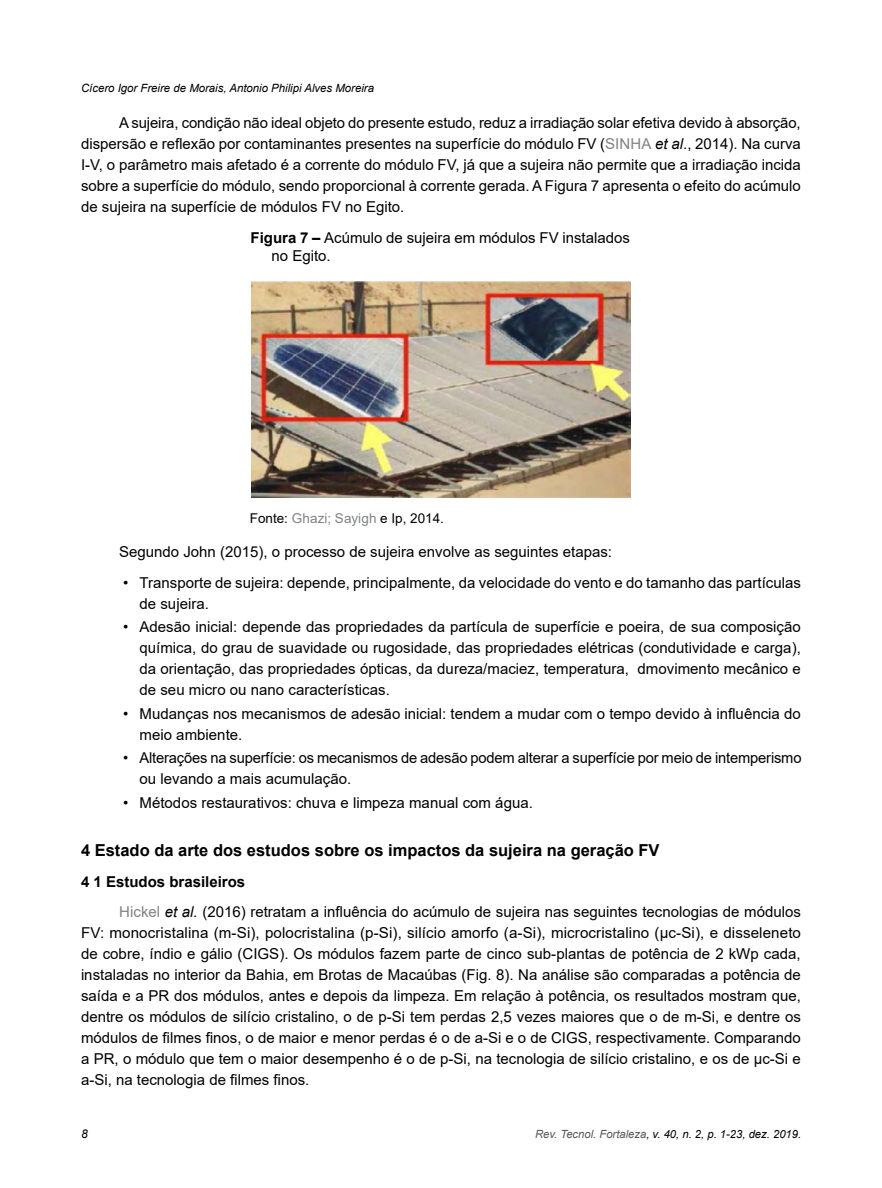
<style>
.page{position:relative;width:882px;height:1188px;background:#fff}
.page>*{position:absolute;margin:0;border:0;box-sizing:border-box;transform-origin:0 0}
.Subtítulo{font:700 16.5px "Arial";color:#000}
.TEXTO{font:15px/21px "Arial";color:#000;text-align:justify}
.Texto_-_Bolinhas{font:15px/21px "Arial";color:#000}
.Figura{font:15px/18px "Arial";color:#000}
.Subtitulo_2{font:700 15px "Arial";color:#000}
.legenda{font:13.5px "Arial";color:#000}
.t1{font:italic 12px "Arial";color:#000}
.t2{font:italic 11.4px "Arial";color:#000}
.t3{font:italic 11.25px "Arial";color:#000}
.s1{color:#808285}
.s2{font-style:italic}
.s3{font-weight:700}
.s4{color:#58595b}
</style>
<div class="page">
<img style="left:252px;top:281px;width:378px;height:216px">
<p class="t2" style="left:81px;top:81px;width:295px">Cícero Igor Freire de Morais, Antonio Philipi Alves Moreira</p>
<p class="TEXTO" style="left:81px;top:112px;width:721px;text-indent:38px">A sujeira, condição não ideal objeto do presente estudo, reduz a irradiação solar efetiva devido à absorção, dispersão e reflexão por contaminantes presentes na superfície do módulo FV (<span class="s1">SINHA</span> <span class="s2">et al</span>., 2014). Na curva I-V, o parâmetro mais afetado é a corrente do módulo FV, já que a sujeira não permite que a irradiação incida sobre a superfície do módulo, sendo proporcional à corrente gerada. A Figura 7 apresenta o efeito do acúmulo de sujeira na superfície de módulos FV no Egito.</p>
<p class="Figura" style="left:272px;top:228px;width:360px;text-indent:-21px"><span class="s3">Figura 7 –</span> Acúmulo de sujeira em módulos FV instalados no Egito.</p>
<p class="legenda" style="left:250px;top:509px;width:196px">Fonte: <span class="s1">Ghazi; Sayigh</span> e Ip, 2014.</p>
<p class="TEXTO" style="left:119px;top:541px;width:494px">Segundo John (2015), o processo de sujeira envolve as seguintes etapas:</p>
<p class="Texto_-_Bolinhas" style="left:140px;top:572px;width:663px;text-indent:-16px">• Transporte de sujeira: depende, principalmente, da velocidade do vento e do tamanho das partículas de sujeira.</p>
<p class="Texto_-_Bolinhas" style="left:140px;top:616px;width:663px;text-align:justify;text-indent:-16px">• Adesão inicial: depende das propriedades da partícula de superfície e poeira, de sua composição química, do grau de suavidade ou rugosidade, das propriedades elétricas (condutividade e carga), da orientação, das propriedades ópticas, da dureza/maciez, temperatura, dmovimento mecânico e de seu micro ou nano características.</p>
<p class="Texto_-_Bolinhas" style="left:140px;top:703px;width:663px;text-indent:-16px">• Mudanças nos mecanismos de adesão inicial: tendem a mudar com o tempo devido à influência do meio ambiente.</p>
<p class="Texto_-_Bolinhas" style="left:140px;top:748px;width:664px;text-indent:-16px">• Alterações na superfície: os mecanismos de adesão podem alterar a superfície por meio de intemperismo ou levando a mais acumulação.</p>
<p class="Texto_-_Bolinhas" style="left:123px;top:792px;width:411px">• Métodos restaurativos: chuva e limpeza manual com água.</p>
<p class="Subtítulo" style="left:81px;top:839px;width:580px">4 Estado da arte dos estudos sobre os impactos da sujeira na geração FV</p>
<p class="Subtitulo_2" style="left:81px;top:871px;width:166px">4 1 Estudos brasileiros</p>
<p class="TEXTO" style="left:81px;top:901px;width:722px;text-indent:38px"><span class="s1">Hickel</span> <span class="s2">et al.</span> (2016) retratam a influência do acúmulo de sujeira nas seguintes tecnologias de módulos FV: monocristalina (m-Si), polocristalina (p-Si), silício amorfo (a-Si), microcristalino (µc-Si), e disseleneto de cobre, índio e gálio (CIGS). Os módulos fazem parte de cinco sub-plantas de potência de 2 kWp cada, instaladas no interior da Bahia, em Brotas de Macaúbas (Fig. 8). Na análise são comparadas a potência de saída e a PR dos módulos, antes e depois da limpeza. Em relação à potência, os resultados mostram que, dentre os módulos de silício cristalino, o de p-Si tem perdas 2,5 vezes maiores que o de m-Si, e dentre os módulos de filmes finos, o de maior e menor perdas é o de a-Si e o de CIGS, respectivamente. Comparando a PR, o módulo que tem o maior desempenho é o de p-Si, na tecnologia de silício cristalino, e os de µc-Si e a-Si, na tecnologia de filmes finos.</p>
<p class="t1" style="left:81px;top:1126px;width:8px">8</p>
<p class="t3" style="left:535px;top:1127px;width:268px"><span class="s4">Rev. Tecnol. Fortaleza</span>, v. 40, n. 2, p. 1-23, dez. 2019.</p>
</div>
